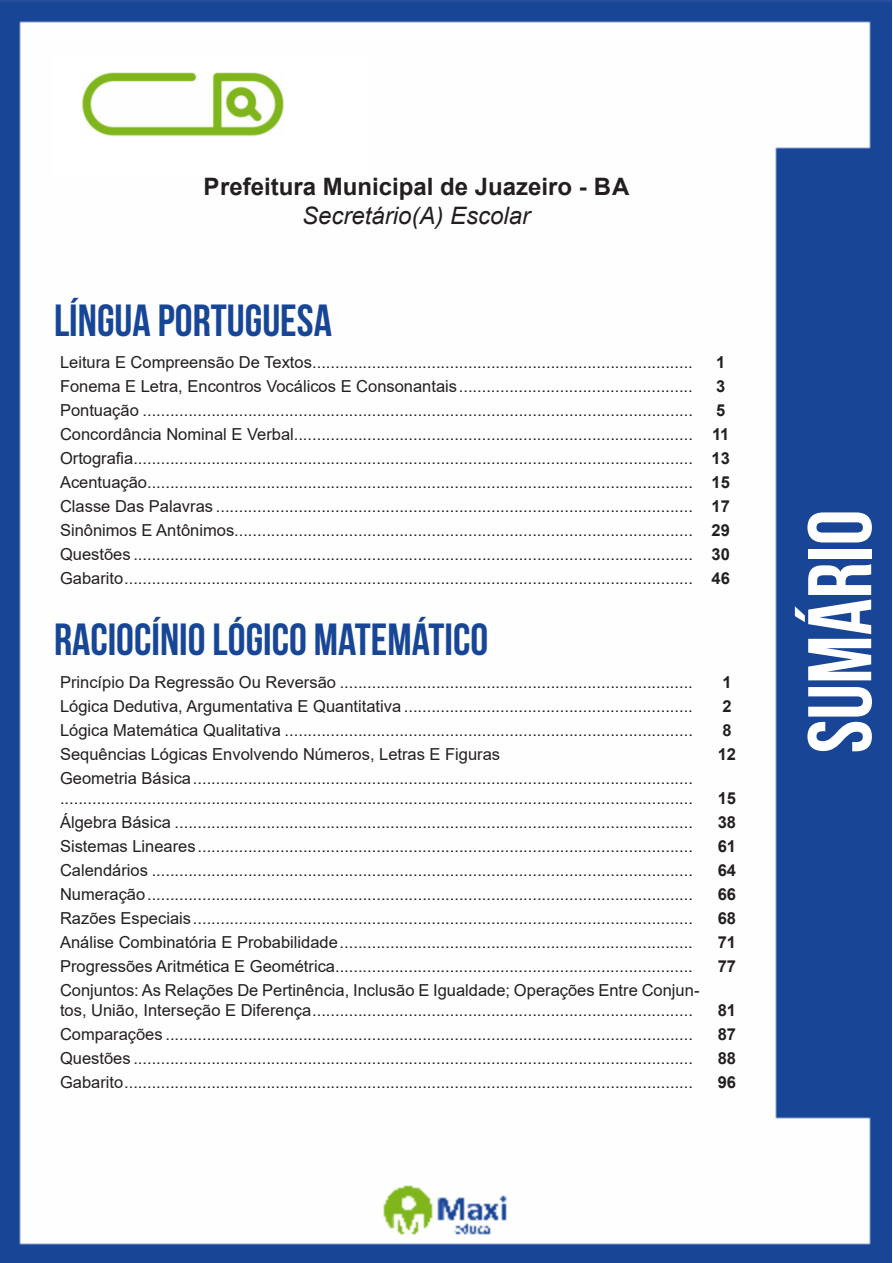
<style>
.page{position:relative;width:893px;height:1263px;background:#fff}
.page>*{position:absolute;margin:0;border:0;box-sizing:border-box;transform-origin:0 0}
.t1{font:700 90px "Bebas Neue";color:#fff}
.t2{font:700 45px "Bebas Neue";color:#184696}
.t3{font:700 24px "Arial";color:#231f20}
.t4{font:italic 24px "Arial";color:#231f20}
.ALTERNATIVAS{font:16.5px/19.8px "Arial";color:#231f20}
.INDICE{font:700 16.5px "Arial";color:#231f20}
</style>
<div class="page">
<img style="left:0;top:0;width:892px;height:1263px">
<div style="left:53px;top:55px;width:317px;height:121px;background:#fff"></div>
<img style="left:82px;top:72px;width:201px;height:64px">
<p class="t3" style="left:204px;top:170px;width:427px">Prefeitura Municipal de Juazeiro - BA</p>
<p class="t4" style="left:302px;top:200px;width:230px">Secretário(A) Escolar</p>
<p class="t2" style="left:54px;top:295px;width:279px">LÍNGUA PORTUGUESA</p>
<p class="ALTERNATIVAS" style="left:60px;top:352px;width:634px">Leitura E Compreensão De Textos...................................................................................</p>
<p class="INDICE" style="left:716px;top:351px;width:11px">1</p>
<p class="ALTERNATIVAS" style="left:60px;top:376px;width:634px">Fonema E Letra, Encontros Vocálicos E Consonantais...................................................</p>
<p class="INDICE" style="left:716px;top:375px;width:11px">3</p>
<p class="ALTERNATIVAS" style="left:60px;top:400px;width:634px">Pontuação ........................................................................................................................</p>
<p class="INDICE" style="left:716px;top:399px;width:11px">5</p>
<p class="ALTERNATIVAS" style="left:60px;top:424px;width:634px">Concordância Nominal E Verbal.......................................................................................</p>
<p class="INDICE" style="left:712px;top:423px;width:19px">11</p>
<p class="ALTERNATIVAS" style="left:60px;top:448px;width:634px">Ortografia..........................................................................................................................</p>
<p class="INDICE" style="left:712px;top:447px;width:20px">13</p>
<p class="ALTERNATIVAS" style="left:60px;top:472px;width:634px">Acentuação.......................................................................................................................</p>
<p class="INDICE" style="left:712px;top:471px;width:20px">15</p>
<p class="ALTERNATIVAS" style="left:60px;top:496px;width:634px">Classe Das Palavras ........................................................................................................</p>
<p class="INDICE" style="left:712px;top:495px;width:20px">17</p>
<p class="ALTERNATIVAS" style="left:60px;top:520px;width:634px">Sinônimos E Antônimos....................................................................................................</p>
<p class="INDICE" style="left:712px;top:519px;width:20px">29</p>
<p class="ALTERNATIVAS" style="left:60px;top:544px;width:634px">Questões ..........................................................................................................................</p>
<p class="INDICE" style="left:712px;top:543px;width:20px">30</p>
<p class="ALTERNATIVAS" style="left:60px;top:568px;width:634px">Gabarito............................................................................................................................</p>
<p class="INDICE" style="left:712px;top:567px;width:20px">46</p>
<p class="t2" style="left:54px;top:615px;width:436px">RACIOCÍNIO LÓGICO MATEMÁTICO</p>
<p class="ALTERNATIVAS" style="left:60px;top:672px;width:634px">Princípio Da Regressão Ou Reversão .............................................................................</p>
<p class="INDICE" style="left:722px;top:670px;width:11px">1</p>
<p class="ALTERNATIVAS" style="left:60px;top:696px;width:634px">Lógica Dedutiva, Argumentativa E Quantitativa ...............................................................</p>
<p class="INDICE" style="left:722px;top:694px;width:11px">2</p>
<p class="ALTERNATIVAS" style="left:60px;top:720px;width:634px">Lógica Matemática Qualitativa .........................................................................................</p>
<p class="INDICE" style="left:722px;top:718px;width:11px">8</p>
<p class="ALTERNATIVAS" style="left:60px;top:744px;width:442px">Sequências Lógicas Envolvendo Números, Letras E Figuras</p>
<p class="INDICE" style="left:718px;top:742px;width:20px">12</p>
<p class="ALTERNATIVAS" style="left:60px;top:768px;width:635px">Geometria Básica............................................................................................................. ..........................................................................................................................................</p>
<p class="INDICE" style="left:718px;top:786px;width:20px">15</p>
<p class="ALTERNATIVAS" style="left:60px;top:812px;width:634px">Álgebra Básica .................................................................................................................</p>
<p class="INDICE" style="left:718px;top:810px;width:20px">38</p>
<p class="ALTERNATIVAS" style="left:60px;top:836px;width:634px">Sistemas Lineares............................................................................................................</p>
<p class="INDICE" style="left:718px;top:834px;width:20px">61</p>
<p class="ALTERNATIVAS" style="left:60px;top:860px;width:634px">Calendários ......................................................................................................................</p>
<p class="INDICE" style="left:718px;top:858px;width:20px">64</p>
<p class="ALTERNATIVAS" style="left:60px;top:884px;width:634px">Numeração.......................................................................................................................</p>
<p class="INDICE" style="left:718px;top:882px;width:20px">66</p>
<p class="ALTERNATIVAS" style="left:60px;top:908px;width:634px">Razões Especiais.............................................................................................................</p>
<p class="INDICE" style="left:718px;top:906px;width:20px">68</p>
<p class="ALTERNATIVAS" style="left:60px;top:932px;width:634px">Análise Combinatória E Probabilidade.............................................................................</p>
<p class="INDICE" style="left:718px;top:930px;width:20px">71</p>
<p class="ALTERNATIVAS" style="left:60px;top:956px;width:634px">Progressões Aritmética E Geométrica..............................................................................</p>
<p class="INDICE" style="left:718px;top:954px;width:20px">77</p>
<p class="ALTERNATIVAS" style="left:60px;top:980px;width:641px">Conjuntos: As Relações De Pertinência, Inclusão E Igualdade; Operações Entre Conjun&shy;tos, União, Interseção E Diferença...................................................................................</p>
<p class="INDICE" style="left:718px;top:998px;width:20px">81</p>
<p class="ALTERNATIVAS" style="left:60px;top:1024px;width:634px">Comparações ...................................................................................................................</p>
<p class="INDICE" style="left:718px;top:1022px;width:20px">87</p>
<p class="ALTERNATIVAS" style="left:60px;top:1048px;width:634px">Questões ..........................................................................................................................</p>
<p class="INDICE" style="left:718px;top:1046px;width:20px">88</p>
<p class="ALTERNATIVAS" style="left:60px;top:1072px;width:634px">Gabarito............................................................................................................................</p>
<p class="INDICE" style="left:718px;top:1070px;width:20px">96</p>
<h1 class="t1" style="left:791px;top:753px;width:245px;rotate:-90deg">SUMÁRIO</h1>
</div>
